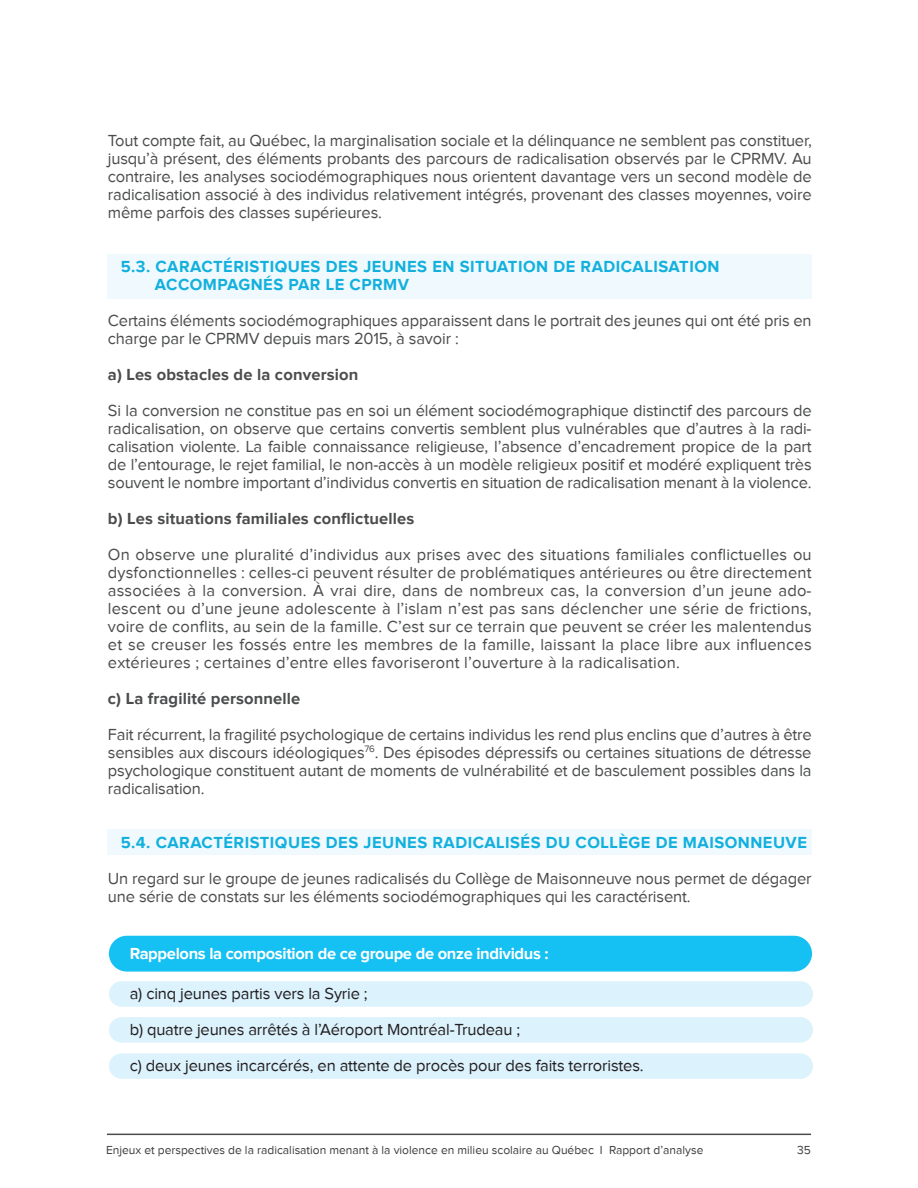
<style>
.page{position:relative;width:918px;height:1188px;background:#fff}
.page>*{position:absolute;margin:0;border:0;box-sizing:border-box;transform-origin:0 0}
.t1{font:16.5px/18px "Proxima Nova";letter-spacing:-.01em;color:#4b4c4d;text-align:justify}
.t2{font:16.5px "Proxima Nova";letter-spacing:-.01em;color:#231f20}
.ss-titre{font:700 16.5px/18px "Proxima Nova";letter-spacing:.03em;color:#13b0de}
.t3{font:700 16.5px "Proxima Nova";letter-spacing:.01em;color:#4b4c4d}
.t4{font:700 16.5px "Proxima Nova";letter-spacing:-.02em;color:#fff}
.t5{font:12px "Proxima Nova";color:#3e3e3f}
</style>
<div class="page">
<div style="left:107px;top:254px;width:704px;height:44px;background:#f0fafe"></div>
<div style="left:107px;top:830px;width:704px;height:25px;background:#f0fafe"></div>
<hr style="left:107px;top:1134px;width:704px;height:1px;background:#4b4c4d">
<div style="left:109px;top:936px;width:703px;height:36px;background:#15c0f2;border-radius:18px"></div>
<div style="left:109px;top:981px;width:704px;height:26px;background:#dcf2fc;border-radius:13px"></div>
<div style="left:109px;top:1017px;width:704px;height:26px;background:#dcf2fc;border-radius:13px"></div>
<div style="left:109px;top:1053px;width:704px;height:26px;background:#dcf2fc;border-radius:13px"></div>
<p class="t1" style="left:108px;top:131px;width:705px">Tout compte fait, au Québec, la marginalisation sociale et la délinquance ne semblent pas constituer, jusqu’à présent, des éléments probants des parcours de radicalisation observés par le CPRMV. Au contraire, les analyses sociodémographiques nous orientent davantage vers un second modèle de radicalisation associé à des individus relativement intégrés, provenant des classes moyennes, voire même parfois des classes supérieures.</p>
<p class="ss-titre" style="left:155px;top:257px;width:566px;text-indent:-34px">5.3. CARACTÉRISTIQUES DES JEUNES EN SITUATION DE RADICALISATION<br>ACCOMPAGNÉS PAR LE CPRMV</p>
<p class="t1" style="left:108px;top:311px;width:705px">Certains éléments sociodémographiques apparaissent dans le portrait des jeunes qui ont été pris en charge par le CPRMV depuis mars 2015, à savoir :</p>
<p class="t3" style="left:108px;top:365px;width:252px">a) Les obstacles de la conversion</p>
<p class="t1" style="left:108px;top:401px;width:705px">Si la conversion ne constitue pas en soi un élément sociodémographique distinctif des parcours de radicalisation, on observe que certains convertis semblent plus vulnérables que d’autres à la radi&shy;calisation violente. La faible connaissance religieuse, l’absence d’encadrement propice de la part de l’entourage, le rejet familial, le non-accès à un modèle religieux positif et modéré expliquent très souvent le nombre important d’individus convertis en situation de radicalisation menant à la violence.</p>
<p class="t3" style="left:108px;top:509px;width:308px">b) Les situations familiales conflictuelles</p>
<p class="t1" style="left:108px;top:545px;width:705px">On observe une pluralité d’individus aux prises avec des situations familiales conflictuelles ou dysfonctionnelles : celles-ci peuvent résulter de problématiques antérieures ou être directement associées à la conversion. À vrai dire, dans de nombreux cas, la conversion d’un jeune ado&shy;lescent ou d’une jeune adolescente à l’islam n’est pas sans déclencher une série de frictions, voire de conflits, au sein de la famille. C’est sur ce terrain que peuvent se créer les malentendus et se creuser les fossés entre les membres de la famille, laissant la place libre aux influences extérieures ; certaines d’entre elles favoriseront l’ouverture à la radicalisation.</p>
<p class="t3" style="left:108px;top:689px;width:194px">c) La fragilité personnelle</p>
<p class="t1" style="left:108px;top:725px;width:705px">Fait récurrent, la fragilité psychologique de certains individus les rend plus enclins que d’autres à être sensibles aux discours idéologiques<sup>76</sup>. Des épisodes dépressifs ou certaines situations de détresse psychologique constituent autant de moments de vulnérabilité et de basculement possibles dans la radicalisation.</p>
<p class="ss-titre" style="left:121px;top:833px;width:688px">5.4. CARACTÉRISTIQUES DES JEUNES RADICALISÉS DU COLLÈGE DE MAISONNEUVE</p>
<p class="t1" style="left:108px;top:869px;width:705px">Un regard sur le groupe de jeunes radicalisés du Collège de Maisonneuve nous permet de dégager une série de constats sur les éléments sociodémographiques qui les caractérisent.</p>
<p class="t4" style="left:130px;top:944px;width:420px">Rappelons la composition de ce groupe de onze individus :</p>
<p class="t2" style="left:130px;top:984px;width:240px">a) cinq jeunes partis vers la Syrie ;</p>
<p class="t2" style="left:130px;top:1020px;width:392px">b) quatre jeunes arrêtés à l’Aéroport Montréal-Trudeau ;</p>
<p class="t2" style="left:130px;top:1056px;width:515px">c) deux jeunes incarcérés, en attente de procès pour des faits terroristes.</p>
<p class="t5" style="left:106px;top:1143px;width:599px">Enjeux et perspectives de la radicalisation menant à la violence en milieu scolaire au Québec I Rapport d’analyse</p>
<p class="t5" style="left:797px;top:1143px;width:15px">35</p>
</div>
